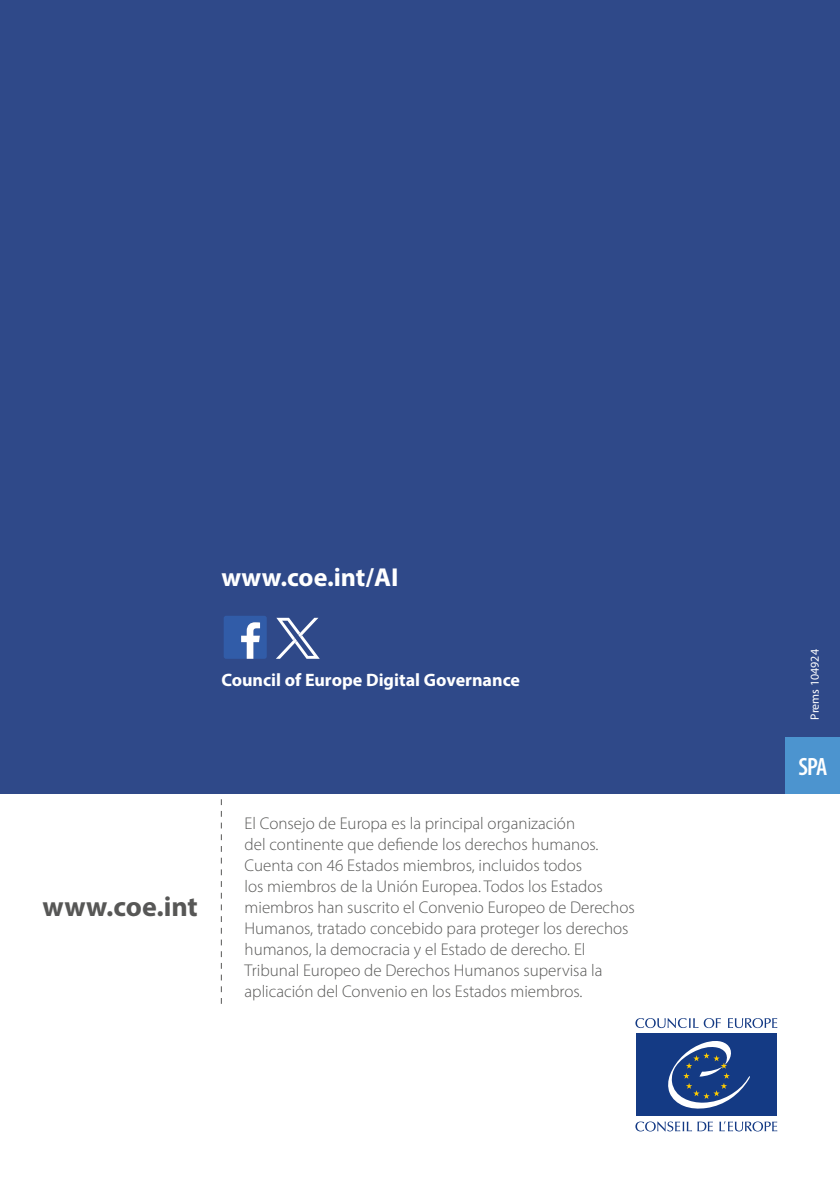
<style>
.page{position:relative;width:840px;height:1191px;background:#fff}
.page>*{position:absolute;margin:0;border:0;box-sizing:border-box;transform-origin:0 0}
.t1{font:700 28px "Myriad Pro";color:#575756}
.t2{font:700 26px "Myriad Pro";color:#fff}
.t3{font:600 condensed 25.2px "Myriad Pro";color:#fff}
.t4{font:700 18px "Myriad Pro";color:#fff}
.t5{font:300 17px/21px "Myriad Pro";color:#575756}
.t6{font:12px "Myriad Pro";color:#fff}
</style>
<div class="page">
<div style="left:0;top:0;width:839px;height:794px;background:#2f4989"></div>
<svg style="left:728px;top:1018px;width:48px;height:10px"></svg>
<svg style="left:635px;top:1018px;width:85px;height:10px"></svg>
<svg style="left:719px;top:1121px;width:57px;height:10px"></svg>
<svg style="left:697px;top:1121px;width:15px;height:10px"></svg>
<svg style="left:635px;top:1121px;width:56px;height:10px"></svg>
<div style="left:635px;top:1033px;width:141px;height:82px;background:#143a84"></div>
<svg style="left:668px;top:1041px;width:82px;height:68px"></svg>
<svg style="left:221px;top:799px;width:1px;height:204px"></svg>
<div style="left:785px;top:737px;width:54px;height:57px;background:#4c94cf"></div>
<svg style="left:276px;top:618px;width:43px;height:41px"></svg>
<svg style="left:224px;top:616px;width:42px;height:43px;background:#587bb8"></svg>
<h2 class="t2" style="left:221px;top:560px;width:179px">www.coe.int/AI</h2>
<p class="t4" style="left:221px;top:668px;width:300px">Council of Europe Digital Governance</p>
<h1 class="t1" style="left:43px;top:888px;width:157px">www.coe.int</h1>
<p class="t5" style="left:244px;top:813px;width:391px">El Consejo de Europa es la principal organización<br>del continente que defiende los derechos humanos.<br>Cuenta con 46 Estados miembros, incluidos todos<br>los miembros de la Unión Europea. Todos los Estados miembros han suscrito el Convenio Europeo de Derechos Humanos, tratado concebido para proteger los derechos humanos, la democracia y el Estado de derecho. El Tribunal Europeo de Derechos Humanos supervisa la aplicación del Convenio en los Estados miembros.</p>
<p class="t6" style="left:806px;top:719px;width:72px;rotate:-90deg">Prems 104924</p>
<h3 class="t3" style="left:797px;top:751px;width:31px">SPA</h3>
</div>
